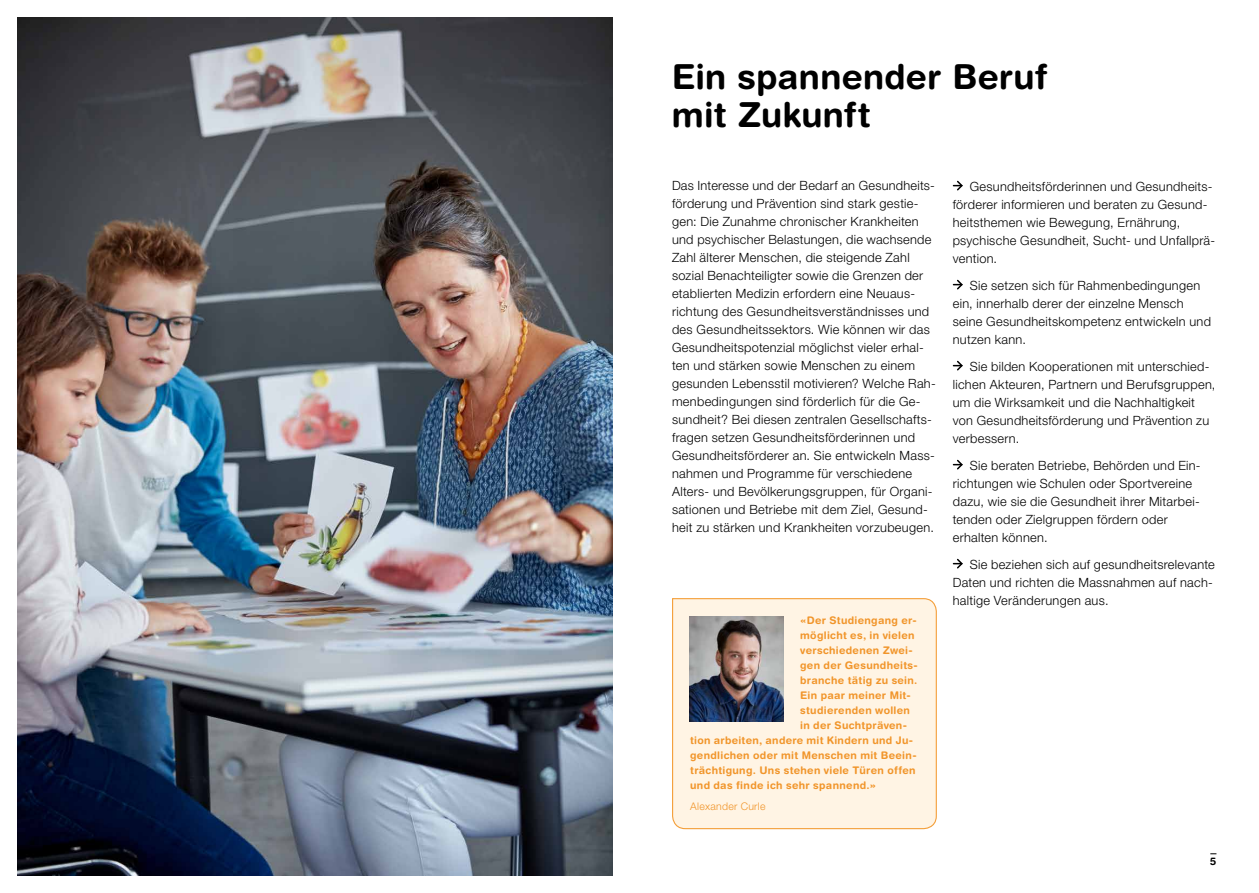
<style>
.page{position:relative;width:1259px;height:893px;background:#fff}
.page>*{position:absolute;margin:0;border:0;box-sizing:border-box;transform-origin:0 0}
.t1{font:700 34.5px/37.5px "Helvetica Rounded LT Std";letter-spacing:.01em;color:#000}
.t2{font:300 12.75px/18px "Helvetica Neue LT Std";letter-spacing:.025em;color:#000}
.t3{font:700 10.5px "Helvetica Rounded LT Std";letter-spacing:.03em;color:#f1952a}
.t4{font:300 10.5px "Helvetica Neue LT Std";letter-spacing:.03em;color:#f1952a}
.t5{font:700 10.5px "Helvetica Rounded LT Std";color:#000}
</style>
<div class="page">
<div style="left:672px;top:598px;width:265px;height:232px;background:#fff4e4"></div>
<svg style="left:953px;top:180px;width:10px;height:11px"></svg>
<svg style="left:953px;top:279px;width:10px;height:11px"></svg>
<svg style="left:953px;top:360px;width:10px;height:11px"></svg>
<svg style="left:953px;top:459px;width:10px;height:11px"></svg>
<svg style="left:953px;top:558px;width:10px;height:11px"></svg>
<img style="left:689px;top:617px;width:94px;height:104px">
<img style="left:17px;top:17px;width:595px;height:859px">
<h1 class="t1" style="left:672px;top:57px;width:377px">Ein spannender Beruf mit Zukunft</h1>
<p class="t2" style="left:672px;top:176px;width:265px">Das Interesse und der Bedarf an Gesundheits&shy;förderung und Prävention sind stark gestie&shy;gen: Die Zunahme chronischer Krankheiten und psychischer Belastungen, die wachsende Zahl älterer Menschen, die steigende Zahl sozial Benachteiligter sowie die Grenzen der etablierten Medizin erfordern eine Neuaus&shy;richtung des Gesundheitsverständnisses und des Gesundheitssektors. Wie können wir das Gesundheitspotenzial möglichst vieler erhal&shy;ten und stärken sowie Menschen zu einem gesunden Lebensstil motivieren? Welche Rah&shy;menbedingungen sind förderlich für die Ge&shy;sundheit? Bei diesen zentralen Gesellschafts&shy;fragen setzen Gesundheitsförderinnen und Gesundheitsförderer an. Sie entwickeln Mass&shy;nahmen und Programme für verschiedene Alters- und Bevölkerungsgruppen, für Organi&shy;sationen und Betriebe mit dem Ziel, Gesund&shy;heit zu stärken und Krankheiten vorzubeugen.</p>
<p class="t2" style="left:952px;top:177px;width:264px;text-indent:17px">Gesundheitsförderinnen und Gesundheits&shy;förderer informieren und beraten zu Gesund&shy;heitsthemen wie Bewegung, Ernährung, psychische Gesundheit, Sucht- und Unfallprä&shy;vention.</p>
<p class="t2" style="left:952px;top:276px;width:260px;text-indent:17px">Sie setzen sich für Rahmenbedingungen ein, innerhalb derer der einzelne Mensch seine Gesundheitskompetenz entwickeln und nutzen kann.</p>
<p class="t2" style="left:952px;top:357px;width:264px;text-indent:17px">Sie bilden Kooperationen mit unterschied&shy;lichen Akteuren, Partnern und Berufsgruppen, um die Wirksamkeit und die Nachhaltigkeit von Gesundheitsförderung und Prävention zu verbessern.</p>
<p class="t2" style="left:952px;top:456px;width:249px;text-indent:17px">Sie beraten Betriebe, Behörden und Ein&shy;richtungen wie Schulen oder Sportvereine dazu, wie sie die Gesundheit ihrer Mitarbei&shy;tenden oder Zielgruppen fördern oder erhalten können.</p>
<p class="t2" style="left:952px;top:555px;width:263px;text-indent:17px">Sie beziehen sich auf gesundheitsrelevante<br>Daten und richten die Massnahmen auf nach&shy;haltige Veränderungen aus.</p>
<p class="t3" style="left:800px;top:614px;width:118px">«Der Studiengang er-</p>
<p class="t3" style="left:800px;top:629px;width:116px">möglicht es, in vielen</p>
<p class="t3" style="left:800px;top:644px;width:114px">verschiedenen Zwei-</p>
<p class="t3" style="left:800px;top:659px;width:119px">gen der Gesundheits-</p>
<p class="t3" style="left:800px;top:674px;width:119px">branche tätig zu sein.</p>
<p class="t3" style="left:800px;top:689px;width:112px">Ein paar meiner Mit-</p>
<p class="t3" style="left:800px;top:704px;width:111px">studierenden wollen</p>
<p class="t3" style="left:800px;top:719px;width:108px">in der Suchtpräven-</p>
<p class="t3" style="left:690px;top:734px;width:224px">tion arbeiten, andere mit Kindern und Ju-</p>
<p class="t3" style="left:690px;top:749px;width:228px">gendlichen oder mit Menschen mit Beein-</p>
<p class="t3" style="left:690px;top:764px;width:227px">trächtigung. Uns stehen viele Türen offen</p>
<p class="t3" style="left:690px;top:779px;width:187px">und das finde ich sehr spannend.»</p>
<p class="t4" style="left:690px;top:800px;width:77px">Alexander Curle</p>
<p class="t5" style="left:1210px;top:855px;width:8px">5</p>
</div>
